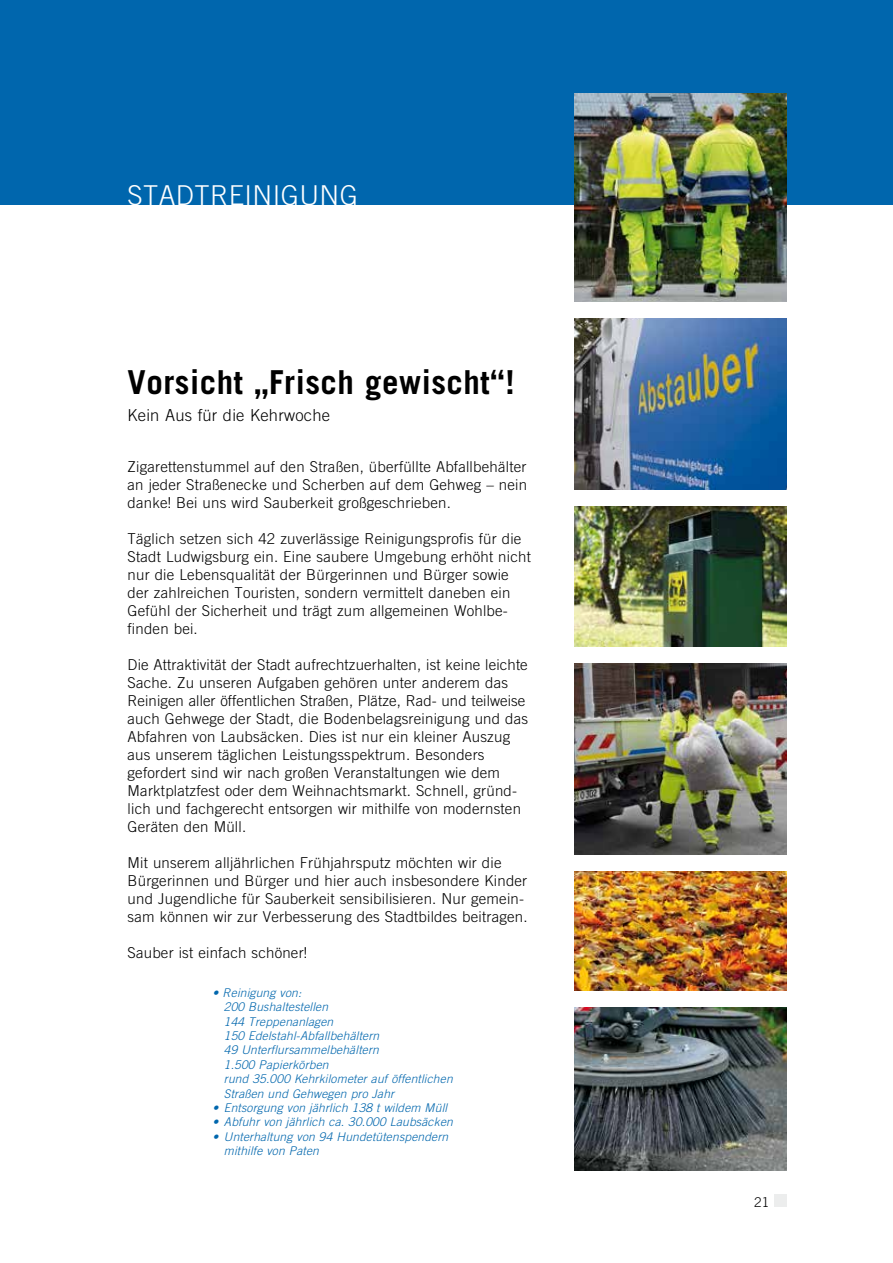
<style>
.page{position:relative;width:893px;height:1263px;background:#fff}
.page>*{position:absolute;margin:0;border:0;box-sizing:border-box;transform-origin:0 0}
.t1{font:700 33px "Ludwigsburg Trade Gothic";color:#000}
.t2{font:300 27.3px "Ludwigsburg Trade Gothic";color:#fff}
.t3{font:300 16.5px "Ludwigsburg Trade Gothic";color:#000}
.t4{font:300 15px/18px "Ludwigsburg Trade Gothic";color:#000}
.t5{font:300 13.5px "Ludwigsburg Trade Gothic";color:#000}
.t6{font:12px/14.4px "Ludwigsburg Trade Gothic Lt Ob";color:#0066ad}
</style>
<div class="page">
<img style="left:574px;top:663px;width:213px;height:192px">
<div style="left:0;top:0;width:893px;height:204px;background:#0066ad"></div>
<img style="left:574px;top:94px;width:213px;height:208px">
<div style="left:774px;top:1194px;width:13px;height:13px;background:#eceded"></div>
<img style="left:574px;top:1008px;width:213px;height:162px">
<img style="left:574px;top:506px;width:213px;height:140px">
<img style="left:574px;top:319px;width:213px;height:170px">
<img style="left:574px;top:872px;width:213px;height:119px">
<h2 class="t2" style="left:128px;top:179px;width:232px">STADTREINIGUNG</h2>
<h1 class="t1" style="left:128px;top:362px;width:389px">Vorsicht „Frisch gewischt“!</h1>
<p class="t3" style="left:128px;top:405px;width:204px">Kein Aus für die Kehrwoche</p>
<p class="t4" style="left:128px;top:457px;width:401px;text-align:justify">Zigarettenstummel auf den Straßen, überfüllte Abfallbehälter an jeder Straßenecke und Scherben auf dem Gehweg – nein danke! Bei uns wird Sauberkeit großgeschrieben.</p>
<p class="t4" style="left:128px;top:529px;width:405px">Täglich setzen sich 42 zuverlässige Reinigungsprofis für die Stadt Ludwigsburg ein. Eine saubere Umgebung erhöht nicht nur die Lebensqualität der Bürgerinnen und Bürger sowie der zahlreichen Touristen, sondern vermittelt daneben ein Gefühl der Sicherheit und trägt zum allgemeinen Wohlbe&shy;finden bei.</p>
<p class="t4" style="left:128px;top:655px;width:402px">Die Attraktivität der Stadt aufrechtzuerhalten, ist keine leichte Sache. Zu unseren Aufgaben gehören unter anderem das Reinigen aller öffentlichen Straßen, Plätze, Rad- und teilweise auch Gehwege der Stadt, die Bodenbelagsreinigung und das Abfahren von Laubsäcken. Dies ist nur ein kleiner Auszug aus unserem täglichen Leistungsspektrum. Besonders gefordert sind wir nach großen Veranstaltungen wie dem Marktplatzfest oder dem Weihnachtsmarkt. Schnell, gründ&shy;lich und fachgerecht entsorgen wir mithilfe von modernsten Geräten den Müll.</p>
<p class="t4" style="left:128px;top:853px;width:402px">Mit unserem alljährlichen Frühjahrsputz möchten wir die Bürgerinnen und Bürger und hier auch insbesondere Kinder und Jugendliche für Sauberkeit sensibilisieren. Nur gemein&shy;sam können wir zur Verbesserung des Stadtbildes beitragen.</p>
<p class="t4" style="left:128px;top:943px;width:181px">Sauber ist einfach schöner!</p>
<p class="t6" style="left:224px;top:985px;width:231px;text-indent:-11px">• Reinigung von:<br>200 Bushaltestellen<br>144 Treppenanlagen<br>150 Edelstahl-Abfallbehältern<br>49 Unterflursammelbehältern<br>1.500 Papierkörben<br>rund 35.000 Kehrkilometer auf öffentlichen<br>Straßen und Gehwegen pro Jahr</p>
<p class="t6" style="left:213px;top:1101px;width:236px">• Entsorgung von jährlich 138 t wildem Müll</p>
<p class="t6" style="left:213px;top:1115px;width:242px">• Abfuhr von jährlich ca. 30.000 Laubsäcken</p>
<p class="t6" style="left:224px;top:1129px;width:226px;text-indent:-11px">• Unterhaltung von 94 Hundetütenspendern mithilfe von Paten</p>
<p class="t5" style="left:754px;top:1194px;width:17px">21</p>
</div>
